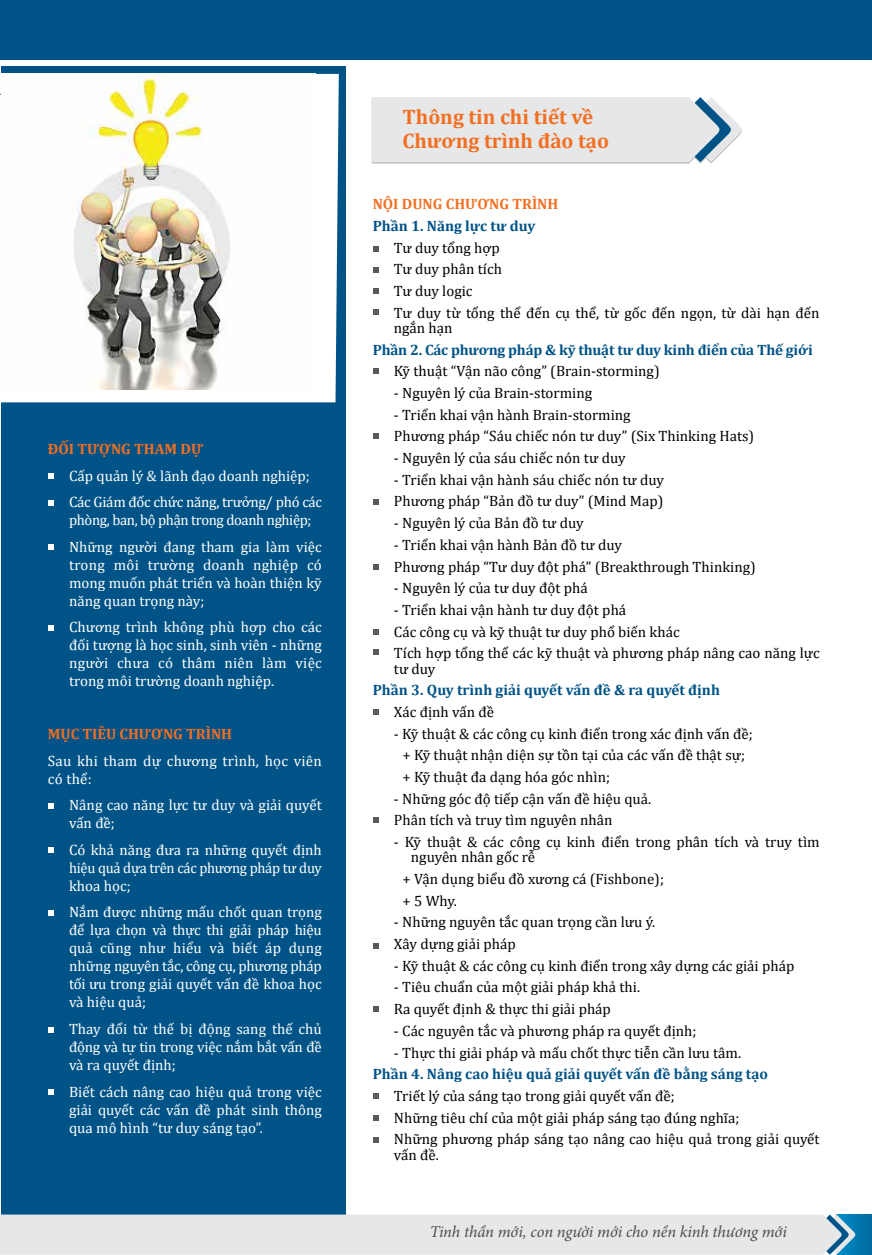
<style>
.page{position:relative;width:872px;height:1255px;background:#fff}
.page>*{position:absolute;margin:0;border:0;box-sizing:border-box;transform-origin:0 0}
.t1{font:700 21px/24px "Cambria";color:#f36f21}
.t2{font:italic 16.5px "Minion Pro";letter-spacing:-.005em;color:#4d4d4f}
.t3{font:15px/21.6px "Cambria";color:#000}
.t4{font:15px/18px "Cambria";color:#fff;text-align:justify}
.t5{font:700 15px "Cambria";color:#005387}
.t6{font:15px/26.5px "Cambria";letter-spacing:-.02em;color:#fff}
.t7{font:15px/26.5px "Cambria";letter-spacing:-.025em;color:#fff}
.t8{font:700 15px "Cambria";color:#f36f21}
</style>
<div class="page">
<div style="left:1px;top:66px;width:344px;height:1187px;background:#005387"></div>
<div style="left:1px;top:1px;width:871px;height:59px;background:#005387"></div>
<svg style="left:1px;top:74px;width:338px;height:328px;background:#f1f5f8"></svg>
<img style="left:1px;top:74px;width:315px;height:315px">
<svg style="left:372px;top:97px;width:370px;height:67px;background:#e0e3e5"></svg>
<div style="left:836px;top:1214px;width:36px;height:40px;background:#0071a9"></div>
<div style="left:0;top:1214px;width:856px;height:40px;background:#e6e7e8"></div>
<svg style="left:49px;top:473px;width:5px;height:5px"></svg>
<svg style="left:49px;top:500px;width:5px;height:5px"></svg>
<svg style="left:49px;top:545px;width:5px;height:5px"></svg>
<svg style="left:49px;top:625px;width:5px;height:5px"></svg>
<svg style="left:49px;top:803px;width:5px;height:5px"></svg>
<svg style="left:49px;top:847px;width:5px;height:6px"></svg>
<svg style="left:49px;top:910px;width:5px;height:5px"></svg>
<svg style="left:49px;top:1027px;width:5px;height:5px"></svg>
<svg style="left:49px;top:1089px;width:5px;height:5px"></svg>
<svg style="left:373px;top:246px;width:5px;height:5px"></svg>
<svg style="left:373px;top:267px;width:5px;height:5px"></svg>
<svg style="left:373px;top:288px;width:5px;height:5px"></svg>
<svg style="left:373px;top:309px;width:5px;height:5px"></svg>
<svg style="left:373px;top:368px;width:5px;height:5px"></svg>
<svg style="left:373px;top:433px;width:5px;height:5px"></svg>
<svg style="left:373px;top:499px;width:5px;height:5px"></svg>
<svg style="left:373px;top:564px;width:5px;height:5px"></svg>
<svg style="left:373px;top:629px;width:5px;height:5px"></svg>
<svg style="left:373px;top:649px;width:5px;height:6px"></svg>
<svg style="left:373px;top:709px;width:5px;height:5px"></svg>
<svg style="left:373px;top:817px;width:5px;height:5px"></svg>
<svg style="left:373px;top:943px;width:5px;height:5px"></svg>
<svg style="left:373px;top:1006px;width:5px;height:5px"></svg>
<svg style="left:373px;top:1093px;width:5px;height:5px"></svg>
<svg style="left:373px;top:1115px;width:5px;height:5px"></svg>
<svg style="left:373px;top:1137px;width:5px;height:5px"></svg>
<p class="t8" style="left:48px;top:438px;width:157px">ĐỐI TƯỢNG THAM DỰ</p>
<p class="t6" style="left:69px;top:462px;width:254px">Cấp quản lý &amp; lãnh đạo doanh nghiệp;<br>Các Giám đốc chức năng, trưởng/ phó các</p>
<p class="t7" style="left:69px;top:506px;width:254px">phòng, ban, bộ phận trong doanh nghiệp;<br>Những người đang tham gia làm việc</p>
<p class="t4" style="left:69px;top:555px;width:254px">trong môi trường doanh nghiệp có mong muốn phát triển và hoàn thiện kỹ năng quan trọng này;</p>
<p class="t4" style="left:69px;top:618px;width:254px">Chương trình không phù hợp cho các đối tượng là học sinh, sinh viên - những người chưa có thâm niên làm việc trong môi trường doanh nghiệp.</p>
<p class="t8" style="left:48px;top:723px;width:186px">MỤC TIÊU CHƯƠNG TRÌNH</p>
<p class="t4" style="left:48px;top:751px;width:275px">Sau khi tham dự chương trình, học viên có thể:</p>
<p class="t4" style="left:69px;top:796px;width:254px">Nâng cao năng lực tư duy và giải quyết vấn đề;</p>
<p class="t4" style="left:69px;top:840px;width:254px">Có khả năng đưa ra những quyết định hiệu quả dựa trên các phương pháp tư duy khoa học;</p>
<p class="t4" style="left:69px;top:903px;width:254px">Nắm được những mấu chốt quan trọng để lựa chọn và thực thi giải pháp hiệu quả cũng như hiểu và biết áp dụng những nguyên tắc, công cụ, phương pháp tối ưu trong giải quyết vấn đề khoa học và hiệu quả;</p>
<p class="t4" style="left:69px;top:1019px;width:254px">Thay đổi từ thế bị động sang thế chủ động và tự tin trong việc nắm bắt vấn đề và ra quyết định;</p>
<p class="t4" style="left:69px;top:1082px;width:254px">Biết cách nâng cao hiệu quả trong việc giải quyết các vấn đề phát sinh thông qua mô hình “tư duy sáng tạo”.</p>
<h1 class="t1" style="left:402px;top:104px;width:208px">Thông tin chi tiết về<br>Chương trình đào tạo</h1>
<p class="t8" style="left:373px;top:193px;width:187px">NỘI DUNG CHƯƠNG TRÌNH</p>
<p class="t5" style="left:373px;top:215px;width:164px">Phần 1. Năng lực tư duy</p>
<p class="t3" style="left:394px;top:236px;width:427px">Tư duy tổng hợp<br>Tư duy phân tích<br>Tư duy logic<br>Tư duy từ tổng thể đến cụ thể, từ gốc đến ngọn, từ dài hạn đến</p>
<p class="t3" style="left:394px;top:317px;width:60px">ngắn hạn</p>
<p class="t5" style="left:373px;top:339px;width:441px">Phần 2. Các phương pháp &amp; kỹ thuật tư duy kinh điển của Thế giới</p>
<p class="t3" style="left:394px;top:360px;width:267px">Kỹ thuật “Vận não công” (Brain-storming)</p>
<p class="t3" style="left:394px;top:382px;width:200px">- Nguyên lý của Brain-storming</p>
<p class="t3" style="left:394px;top:403px;width:362px">- Triển khai vận hành Brain-storming<br>Phương pháp “Sáu chiếc nón tư duy” (Six Thinking Hats)</p>
<p class="t3" style="left:394px;top:447px;width:233px">- Nguyên lý của sáu chiếc nón tư duy</p>
<p class="t3" style="left:394px;top:468px;width:271px">- Triển khai vận hành sáu chiếc nón tư duy<br>Phương pháp “Bản đồ tư duy” (Mind Map)</p>
<p class="t3" style="left:394px;top:512px;width:191px">- Nguyên lý của Bản đồ tư duy</p>
<p class="t3" style="left:394px;top:534px;width:363px">- Triển khai vận hành Bản đồ tư duy<br>Phương pháp “Tư duy đột phá” (Breakthrough Thinking)</p>
<p class="t3" style="left:394px;top:577px;width:195px">- Nguyên lý của tư duy đột phá</p>
<p class="t3" style="left:394px;top:599px;width:427px">- Triển khai vận hành tư duy đột phá<br>Các công cụ và kỹ thuật tư duy phổ biến khác<br>Tích hợp tổng thể các kỹ thuật và phương pháp nâng cao năng lực</p>
<p class="t3" style="left:394px;top:657px;width:43px">tư duy</p>
<p class="t5" style="left:373px;top:679px;width:349px">Phần 3. Quy trình giải quyết vấn đề &amp; ra quyết định</p>
<p class="t3" style="left:394px;top:701px;width:102px">Xác định vấn đề</p>
<p class="t3" style="left:402px;top:722px;width:352px;text-indent:-9px">- Kỹ thuật &amp; các công cụ kinh điển trong xác định vấn đề; + Kỹ thuật nhận diện sự tồn tại của các vấn đề thật sự; + Kỹ thuật đa dạng hóa góc nhìn;</p>
<p class="t3" style="left:394px;top:787px;width:259px">- Những góc độ tiếp cận vấn đề hiệu quả.<br>Phân tích và truy tìm nguyên nhân</p>
<p class="t3" style="left:411px;top:834px;width:410px;line-height:15.3px;text-indent:-17px">- Kỹ thuật &amp; các công cụ kinh điển trong phân tích và truy tìm nguyên nhân gốc rễ</p>
<p class="t3" style="left:402px;top:868px;width:263px">+ Vận dụng biểu đồ xương cá (Fishbone); + 5 Why.</p>
<p class="t3" style="left:394px;top:911px;width:263px">- Những nguyên tắc quan trọng cần lưu ý.<br>Xây dựng giải pháp</p>
<p class="t3" style="left:394px;top:954px;width:402px">- Kỹ thuật &amp; các công cụ kinh điển trong xây dựng các giải pháp</p>
<p class="t3" style="left:394px;top:976px;width:248px">- Tiêu chuẩn của một giải pháp khả thi.<br>Ra quyết định &amp; thực thi giải pháp</p>
<p class="t3" style="left:394px;top:1019px;width:304px">- Các nguyên tắc và phương pháp ra quyết định;</p>
<p class="t3" style="left:394px;top:1041px;width:349px">- Thực thi giải pháp và mấu chốt thực tiễn cần lưu tâm.</p>
<p class="t5" style="left:373px;top:1063px;width:397px">Phần 4. Nâng cao hiệu quả giải quyết vấn đề bằng sáng tạo</p>
<p class="t3" style="left:394px;top:1084px;width:427px">Triết lý của sáng tạo trong giải quyết vấn đề;<br>Những tiêu chí của một giải pháp sáng tạo đúng nghĩa;<br>Những phương pháp sáng tạo nâng cao hiệu quả trong giải quyết</p>
<p class="t3" style="left:394px;top:1143px;width:46px">vấn đề.</p>
<p class="t2" style="left:430px;top:1219px;width:358px">Tinh thần mới, con người mới cho nền kinh thương mới</p>
</div>
